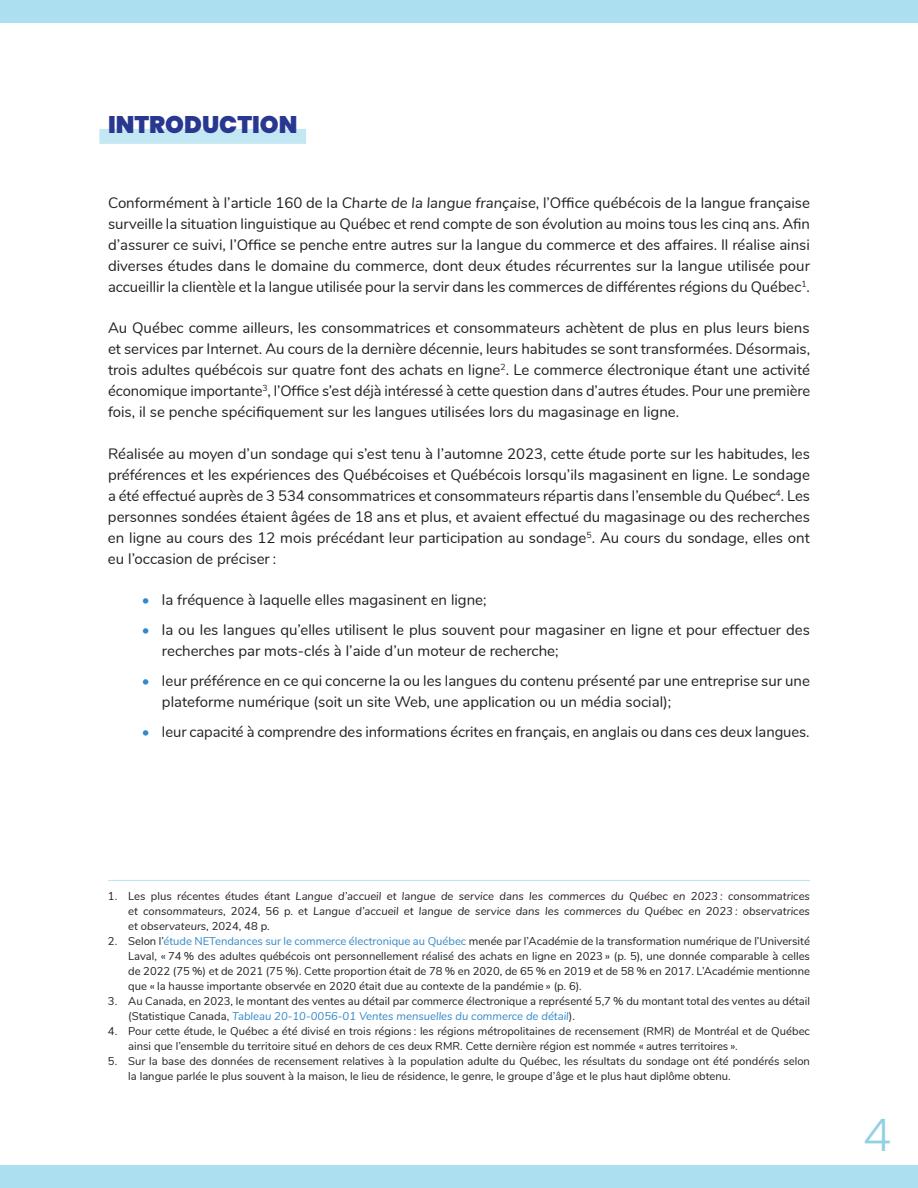
<style>
.page{position:relative;width:918px;height:1188px;background:#fff}
.page>*{position:absolute;margin:0;border:0;box-sizing:border-box;transform-origin:0 0}
.t1{font:300 45px "Poppins";color:#92d0e3}
.t2{font:900 24px "Poppins";color:#283890}
.t3{font:15px/21px "Nunito";color:#231f20;text-align:justify}
.t4{font:11.25px/15px "Nunito";color:#231f20}
.t5{font:italic 11.25px/15px "Nunito";color:#231f20;text-align:justify}
.s1{font-style:italic}
.s2{color:#3488c8}
.s3{font-style:normal}
.s4{font-style:italic;color:#3488c8}
</style>
<div class="page">
<div style="left:0;top:1165px;width:918px;height:23px;background:#acdfef"></div>
<div style="left:0;top:0;width:918px;height:23px;background:#acdfef"></div>
<div style="left:99px;top:129px;width:207px;height:15px;background:#c4e8f3"></div>
<hr style="left:108px;top:880px;width:702px;height:1px;background:#bde5f2">
<h2 class="t2" style="left:108px;top:111px;width:191px">INTRODUCTION</h2>
<p class="t3" style="left:108px;top:192px;width:704px">Conformément à l’article 160 de la <span class="s1">Charte de la langue française</span>, l’Office québécois de la langue française surveille la situation linguistique au Québec et rend compte de son évolution au moins tous les cinq ans. Afin d’assurer ce suivi, l’Office se penche entre autres sur la langue du commerce et des affaires. Il réalise ainsi diverses études dans le domaine du commerce, dont deux études récurrentes sur la langue utilisée pour accueillir la clientèle et la langue utilisée pour la servir dans les commerces de différentes régions du Québec<sup>1</sup>.</p>
<p class="t3" style="left:108px;top:317px;width:704px">Au Québec comme ailleurs, les consommatrices et consommateurs achètent de plus en plus leurs biens et services par Internet. Au cours de la dernière décennie, leurs habitudes se sont transformées. Désormais, trois adultes québécois sur quatre font des achats en ligne<sup>2</sup>. Le commerce électronique étant une activité économique importante<sup>3</sup>, l’Office s’est déjà intéressé à cette question dans d’autres études. Pour une première fois, il se penche spécifiquement sur les langues utilisées lors du magasinage en ligne.</p>
<p class="t3" style="left:108px;top:442px;width:704px">Réalisée au moyen d’un sondage qui s’est tenu à l’automne 2023, cette étude porte sur les habitudes, les préférences et les expériences des Québécoises et Québécois lorsqu’ils magasinent en ligne. Le sondage a été effectué auprès de 3 534 consommatrices et consommateurs répartis dans l’ensemble du Québec<sup>4</sup>. Les personnes sondées étaient âgées de 18 ans et plus, et avaient effectué du magasinage ou des recherches en ligne au cours des 12 mois précédant leur participation au sondage<sup>5</sup>. Au cours du sondage, elles ont eu l’occasion de préciser :</p>
<p class="t3" style="left:142px;top:588px;width:346px"><span class="s2">•</span> la fréquence à laquelle elles magasinent en ligne;</p>
<p class="t3" style="left:162px;top:618px;width:649px;text-indent:-20px"><span class="s2">•</span> la ou les langues qu’elles utilisent le plus souvent pour magasiner en ligne et pour effectuer des recherches par mots-clés à l’aide d’un moteur de recherche;</p>
<p class="t3" style="left:162px;top:669px;width:650px;text-indent:-20px"><span class="s2">•</span> leur préférence en ce qui concerne la ou les langues du contenu présenté par une entreprise sur une plateforme numérique (soit un site Web, une application ou un média social);</p>
<p class="t3" style="left:142px;top:720px;width:669px"><span class="s2">•</span> leur capacité à comprendre des informations écrites en français, en anglais ou dans ces deux langues.</p>
<p class="t5" style="left:128px;top:888px;width:683px;text-indent:-20px"><span class="s3">1. Les plus récentes études étant</span> Langue d’accueil et langue de service dans les commerces du Québec en 2023 : consommatrices et consommateurs<span class="s3">, 2024, 56 p. et</span> Langue d’accueil et langue de service dans les commerces du Québec en 2023 : observatrices et observateurs<span class="s3">, 2024, 48 p.</span></p>
<p class="t4" style="left:128px;top:933px;width:683px;text-align:justify;text-indent:-20px">2. Selon l’<span class="s2">étude NETendances sur le commerce électronique au Québec</span> menée par l’Académie de la transformation numérique de l’Université Laval, « 74 % des adultes québécois ont personnellement réalisé des achats en ligne en 2023 » (p. 5), une donnée comparable à celles de 2022 (75 %) et de 2021 (75 %). Cette proportion était de 78 % en 2020, de 65 % en 2019 et de 58 % en 2017. L’Académie mentionne que « la hausse importante observée en 2020 était due au contexte de la pandémie » (p. 6).</p>
<p class="t4" style="left:128px;top:993px;width:683px;text-indent:-20px">3. Au Canada, en 2023, le montant des ventes au détail par commerce électronique a représenté 5,7 % du montant total des ventes au détail (Statistique Canada, <span class="s4">Tableau 20-10-0056-01 Ventes mensuelles du commerce de détail</span>).</p>
<p class="t4" style="left:128px;top:1023px;width:683px;text-indent:-20px">4. Pour cette étude, le Québec a été divisé en trois régions : les régions métropolitaines de recensement (RMR) de Montréal et de Québec ainsi que l’ensemble du territoire situé en dehors de ces deux RMR. Cette dernière région est nommée « autres territoires ».</p>
<p class="t4" style="left:128px;top:1053px;width:683px;text-indent:-20px">5. Sur la base des données de recensement relatives à la population adulte du Québec, les résultats du sondage ont été pondérés selon la langue parlée le plus souvent à la maison, le lieu de résidence, le genre, le groupe d’âge et le plus haut diplôme obtenu.</p>
<h1 class="t1" style="left:863px;top:1109px;width:29px">4</h1>
</div>
